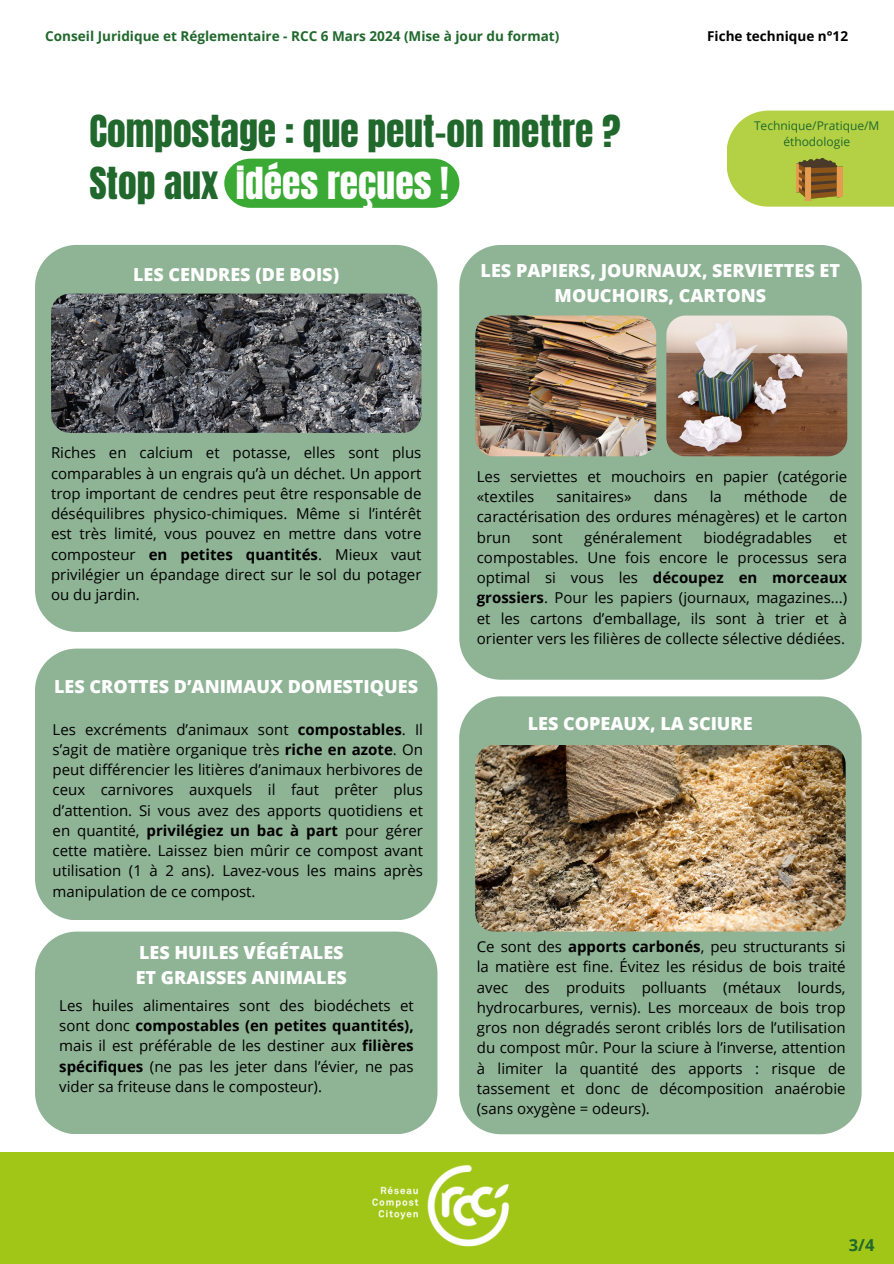
<style>
.page{position:relative;width:894px;height:1264px;background:#fff}
.page>*{position:absolute;margin:0;border:0;box-sizing:border-box;transform-origin:0 0}
.t1{font:37.5px/51.8px "Anton";color:#20682c}
.t2{font:800 18px/24.8px "Open Sans";color:#fff;text-align:center}
.t3{font:700 16.5px "Open Sans";color:#20682c}
.t4{font:15px/20.2px "Open Sans";color:#000;text-align:justify}
.t5{font:700 13.5px "Open Sans";color:#20682c}
.t6{font:700 13.5px "Open Sans";color:#000}
.t7{font:12px/16px "Open Sans";color:#20682c;text-align:center}
.s1{color:#fff}
.s2{font-weight:700}
</style>
<div class="page">
<div style="left:224px;top:159px;width:235px;height:49px;background:#3aaa35"></div>
<div style="left:0;top:1152px;width:893px;height:111px;background:#a2c617"></div>
<div style="left:35px;top:245px;width:402px;height:387px;background:#8fb395"></div>
<div style="left:459px;top:245px;width:402px;height:434px;background:#8fb395"></div>
<img style="left:372px;top:1134px;width:179px;height:113px">
<img style="left:51px;top:293px;width:370px;height:140px;border-radius:19px">
<img style="left:475px;top:315px;width:181px;height:141px;border-radius:19px">
<svg style="left:727px;top:111px;width:166px;height:96px;background:#b8d34f"></svg>
<img style="left:796px;top:159px;width:46px;height:41px">
<div style="left:459px;top:696px;width:402px;height:438px;background:#8fb395"></div>
<img style="left:475px;top:745px;width:370px;height:186px;border-radius:19px">
<div style="left:35px;top:648px;width:402px;height:272px;background:#8fb395"></div>
<div style="left:35px;top:931px;width:402px;height:203px;background:#8fb395"></div>
<img style="left:666px;top:315px;width:181px;height:141px;border-radius:19px">
<h3 class="t5" style="left:45px;top:27px;width:515px">Conseil Juridique et Réglementaire - RCC 6 Mars 2024 (Mise à jour du format)</h3>
<h3 class="t6" style="left:707px;top:27px;width:142px">Fiche technique n°12</h3>
<h1 class="t1" style="left:89px;top:106px;width:532px">Compostage : que peut-on mettre ?<br>Stop aux <span class="s1">idées reçues !</span></h1>
<h2 class="t7" style="left:753px;top:117px;width:127px">Technique/Pratique/M éthodologie</h2>
<h5 class="t2" style="left:133px;top:261px;width:207px">LES CENDRES (DE BOIS)</h5>
<h2 class="t2" style="left:480px;top:257px;width:361px">LES PAPIERS, JOURNAUX, SERVIETTES ET<br>MOUCHOIRS, CARTONS</h2>
<h2 class="t4" style="left:51px;top:442px;width:372px">Riches en calcium et potasse, elles sont plus comparables à un engrais qu’à un déchet. Un apport trop important de cendres peut être responsable de déséquilibres physico-chimiques. Même si l’intérêt est très limité, vous pouvez en mettre dans votre composteur <span class="s2">en petites quantités</span>. Mieux vaut privilégier un épandage direct sur le sol du potager ou du jardin.</h2>
<p class="t2" style="left:54px;top:673px;width:365px">LES CROTTES D’ANIMAUX DOMESTIQUES</p>
<h5 class="t4" style="left:476px;top:466px;width:372px">Les serviettes et mouchoirs en papier (catégorie «textiles</h5>
<h5 class="t4" style="left:556px;top:486px;width:77px">sanitaires»</h5>
<h5 class="t4" style="left:653px;top:486px;width:35px">dans</h5>
<h5 class="t4" style="left:709px;top:486px;width:14px">la</h5>
<h5 class="t4" style="left:743px;top:486px;width:65px">méthode</h5>
<h5 class="t4" style="left:476px;top:486px;width:372px;text-indent:353px">de caractérisation des ordures ménagères) et le carton brun</h5>
<h5 class="t4" style="left:532px;top:526px;width:32px">sont</h5>
<h5 class="t4" style="left:584px;top:526px;width:99px">généralement</h5>
<h5 class="t4" style="left:703px;top:526px;width:110px">biodégradables</h5>
<h5 class="t4" style="left:476px;top:526px;width:372px;text-indent:356px">et compostables. Une fois encore le processus sera optimal si vous les <span class="s2">découpez en morceaux grossiers</span>. Pour les papiers (journaux, magazines...) et les cartons d’emballage, ils sont à trier et à orienter vers les filières de collecte sélective dédiées.</h5>
<h2 class="t4" style="left:53px;top:718px;width:372px">Les excréments d’animaux sont <span class="s2">compostables</span>. Il</h2>
<h2 class="t2" style="left:527px;top:710px;width:226px">LES COPEAUX, LA SCIURE</h2>
<h2 class="t4" style="left:53px;top:739px;width:372px">s’agit de matière organique très <span class="s2">riche en azote</span>. On peut différencier les litières d’animaux herbivores de ceux carnivores auxquels il faut prêter plus d’attention. Si vous avez des apports quotidiens et en quantité, <span class="s2">privilégiez un bac à part</span> pour gérer cette matière. Laissez bien mûrir ce compost avant utilisation (1 à 2 ans). Lavez-vous les mains après manipulation de ce compost.</h2>
<h5 class="t2" style="left:136px;top:939px;width:213px;text-align:left">LES HUILES VÉGÉTALES<br>ET GRAISSES ANIMALES</h5>
<h5 class="t4" style="left:59px;top:994px;width:356px">Les huiles alimentaires sont des biodéchets et sont donc <span class="s2">compostables (en petites quantités), </span>mais il est préférable de les destiner aux <span class="s2">filières spécifiques</span> (ne pas les jeter dans l’évier, ne pas vider sa friteuse dans le composteur).</h5>
<h5 class="t4" style="left:476px;top:936px;width:370px">Ce sont des <span class="s2">apports carbonés</span>, peu structurants si la matière est fine. Évitez les résidus de bois traité avec des produits polluants (métaux lourds, hydrocarbures, vernis). Les morceaux de bois trop gros non dégradés seront criblés lors de l’utilisation du compost mûr. Pour la sciure à l’inverse, attention à limiter la quantité des apports : risque de tassement et donc de décomposition anaérobie (sans oxygène = odeurs).</h5>
<p class="t3" style="left:848px;top:1233px;width:27px">3/4</p>
</div>
